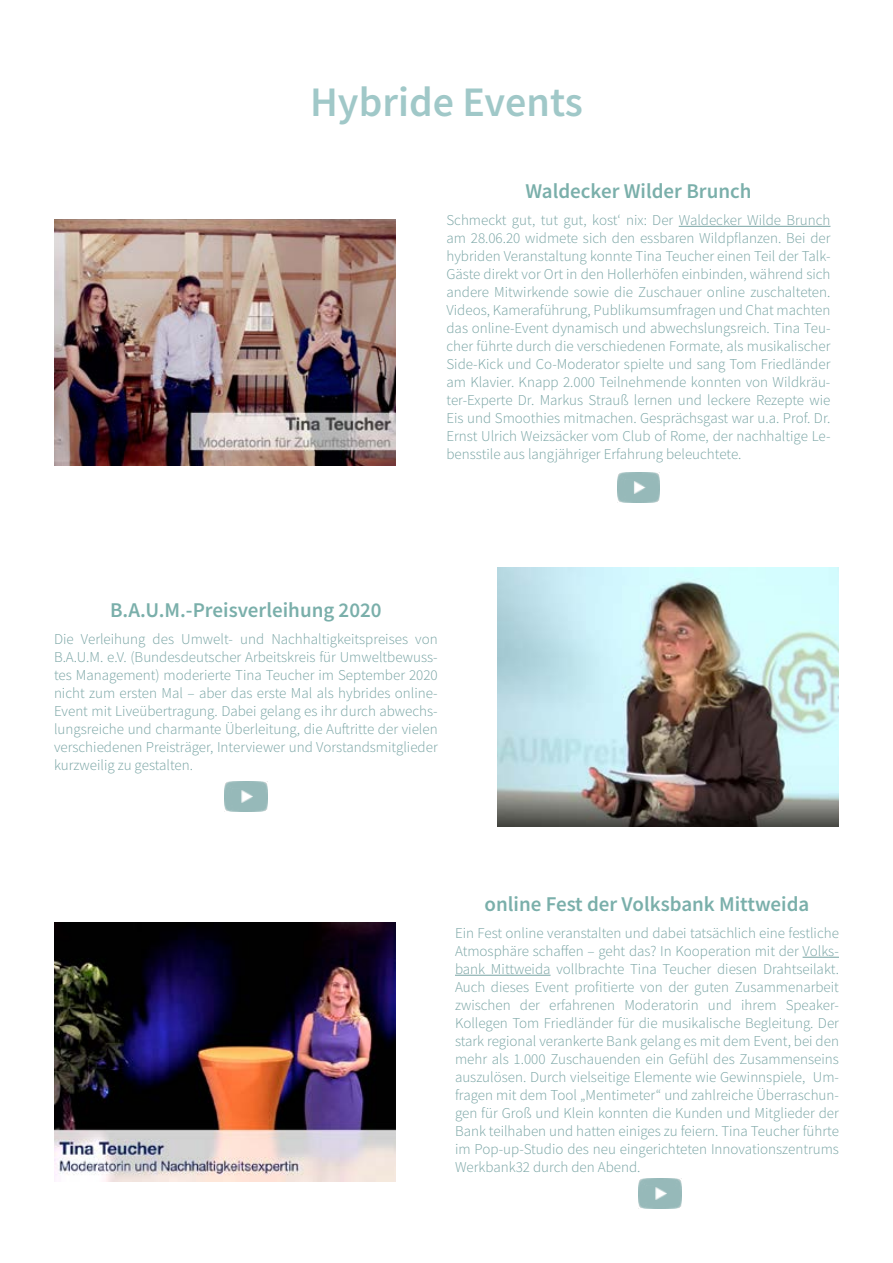
<style>
.page{position:relative;width:893px;height:1263px;background:#fff}
.page>*{position:absolute;margin:0;border:0;box-sizing:border-box;transform-origin:0 0}
.t1{font:600 42px "Source Sans Pro";color:#a0c8c8}
.t2{font:600 21px "Source Sans Pro";color:#7aafaa}
.t3{font:300 15px/18px "Source Sans Pro";color:#77a3a3;text-align:justify}
</style>
<div class="page">
<img style="left:54px;top:220px;width:341px;height:245px">
<img style="left:54px;top:923px;width:341px;height:258px">
<hr style="left:679px;top:226px;width:151px;height:1px;background:#77a3a3">
<hr style="left:802px;top:957px;width:37px;height:1px;background:#77a3a3">
<hr style="left:455px;top:975px;width:96px;height:1px;background:#77a3a3">
<img style="left:498px;top:568px;width:341px;height:258px">
<img style="left:225px;top:782px;width:42px;height:30px">
<img style="left:617px;top:472px;width:43px;height:30px">
<img style="left:638px;top:1179px;width:43px;height:30px">
<h1 class="t1" style="left:310px;top:75px;width:274px">Hybride Events</h1>
<h2 class="t2" style="left:525px;top:178px;width:228px">Waldecker Wilder Brunch</h2>
<p class="t3" style="left:446px;top:211px;width:385px">Schmeckt gut, tut gut, kost‘ nix: Der Waldecker Wilde Brunch am 28.06.20 widmete sich den essbaren Wildpflanzen. Bei der hybriden Veranstaltung konnte Tina Teucher einen Teil der Talk-Gäste direkt vor Ort in den Hollerhöfen einbinden, während sich andere Mitwirkende sowie die Zuschauer online zuschalteten.<br>Videos, Kameraführung, Publikumsumfragen und Chat machten das online-Event dynamisch und abwechslungsreich. Tina Teu&shy;cher führte durch die verschiedenen Formate, als musikalischer Side-Kick und Co-Moderator spielte und sang Tom Friedländer am Klavier. Knapp 2.000 Teilnehmende konnten von Wildkräu&shy;ter-Experte Dr. Markus Strauß lernen und leckere Rezepte wie Eis und Smoothies mitmachen. Gesprächsgast war u.a. Prof. Dr.<br>Ernst Ulrich Weizsäcker vom Club of Rome, der nachhaltige Le&shy;bensstile aus langjähriger Erfahrung beleuchtete.</p>
<h2 class="t2" style="left:110px;top:597px;width:273px">B.A.U.M.-Preisverleihung 2020</h2>
<p class="t3" style="left:54px;top:630px;width:385px">Die Verleihung des Umwelt- und Nachhaltigkeitspreises von B.A.U.M. e.V. (Bundesdeutscher Arbeitskreis für Umweltbewuss&shy;tes Management) moderierte Tina Teucher im September 2020 nicht zum ersten Mal – aber das erste Mal als hybrides online-Event mit Liveübertragung. Dabei gelang es ihr durch abwechs&shy;lungsreiche und charmante Überleitung, die Auftritte der vielen verschiedenen Preisträger, Interviewer und Vorstandsmitglieder kurzweilig zu gestalten.</p>
<h2 class="t2" style="left:485px;top:890px;width:326px">online Fest der Volksbank Mittweida</h2>
<p class="t3" style="left:455px;top:924px;width:385px">Ein Fest online veranstalten und dabei tatsächlich eine festliche Atmosphäre schaffen – geht das? In Kooperation mit der Volks&shy;bank Mittweida vollbrachte Tina Teucher diesen Drahtseilakt.<br>Auch dieses Event profitierte von der guten Zusammenarbeit zwischen der erfahrenen Moderatorin und ihrem Speaker-Kollegen Tom Friedländer für die musikalische Begleitung. Der stark regional verankerte Bank gelang es mit dem Event, bei den mehr als 1.000 Zuschauenden ein Gefühl des Zusammenseins auszulösen. Durch vielseitige Elemente wie Gewinnspiele, Um&shy;fragen mit dem Tool „Mentimeter“ und zahlreiche Überraschun&shy;gen für Groß und Klein konnten die Kunden und Mitglieder der Bank teilhaben und hatten einiges zu feiern. Tina Teucher führte im Pop-up-Studio des neu eingerichteten Innovationszentrums Werkbank32 durch den Abend.</p>
</div>
